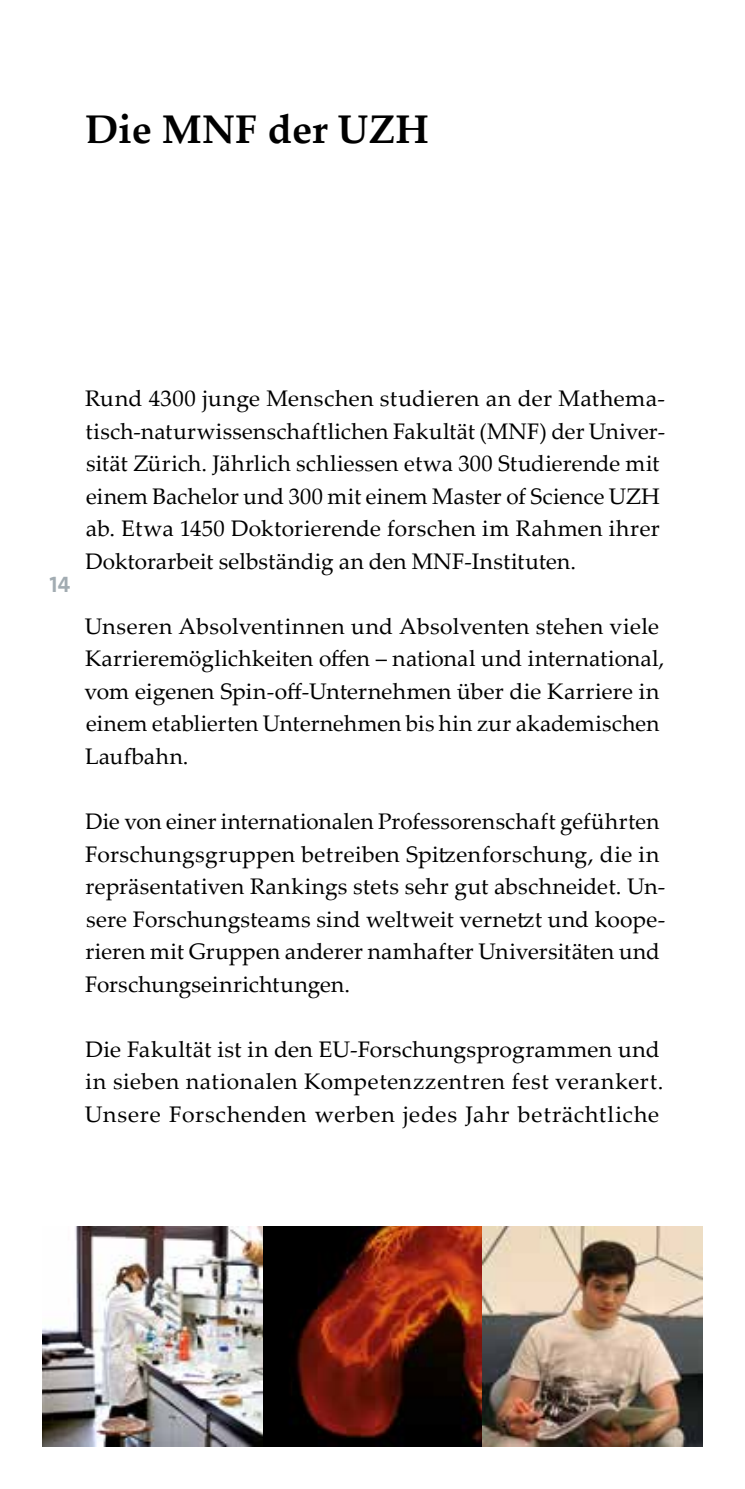
<style>
.page{position:relative;width:745px;height:1489px;background:#fff}
.page>*{position:absolute;margin:0;border:0;box-sizing:border-box;transform-origin:0 0}
.t1{font:700 40px "Palatino Linotype";color:#000}
.t2{font:22.5px/32.5px "Palatino Linotype";letter-spacing:.01em;color:#000}
.t3{font:22.5px "The Sans LP7 Bld";color:#a2acb2}
</style>
<div class="page">
<img style="left:43px;top:1226px;width:439px;height:220px">
<img style="left:482px;top:1226px;width:220px;height:220px">
<h1 class="t1" style="left:85px;top:101px;width:345px">Die MNF der UZH</h1>
<p class="t3" style="left:50px;top:570px;width:22px">14</p>
<p class="t2" style="left:85px;top:381px;width:581px">Rund 4300 junge Menschen studieren an der Mathema&shy;tisch-naturwissenschaftlichen Fakultät (MNF) der Univer&shy;sität Zürich. Jährlich schliessen etwa 300 Studierende mit einem Bachelor und 300 mit einem Master of Science UZH ab. Etwa 1450 Doktorierende forschen im Rahmen ihrer Doktorarbeit selbständig an den MNF-Instituten.</p>
<p class="t2" style="left:84px;top:609px;width:581px">Unseren Absolventinnen und Absolventen stehen viele Karrieremöglichkeiten offen – national und international, vom eigenen Spin-off-Unternehmen über die Karriere in einem etablierten Unternehmen bis hin zur akademischen Laufbahn.</p>
<p class="t2" style="left:85px;top:804px;width:581px">Die von einer internationalen Professorenschaft geführten Forschungsgruppen betreiben Spitzenforschung, die in repräsentativen Rankings stets sehr gut abschneidet. Un&shy;sere Forschungsteams sind weltweit vernetzt und koope&shy;rieren mit Gruppen anderer namhafter Universitäten und Forschungseinrichtungen.</p>
<p class="t2" style="left:85px;top:1031px;width:579px">Die Fakultät ist in den EU-Forschungsprogrammen und in sieben nationalen Kompetenzzentren fest verankert.<br>Unsere Forschenden werben jedes Jahr beträchtliche</p>
</div>
